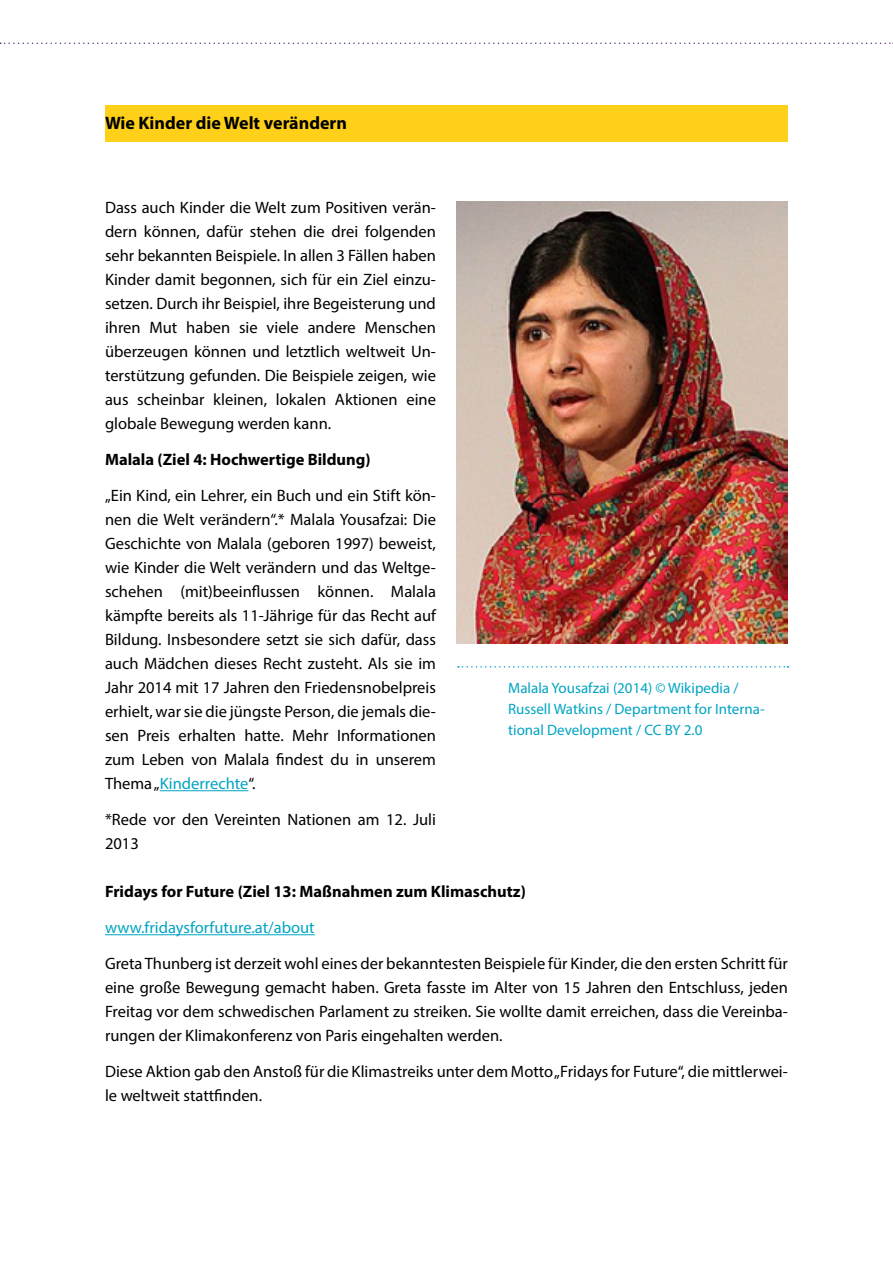
<style>
.page{position:relative;width:893px;height:1263px;background:#fff}
.page>*{position:absolute;margin:0;border:0;box-sizing:border-box;transform-origin:0 0}
.t1{font:700 18px "Myriad Pro";color:#000}
.t2{font:16.5px/24px "Myriad Pro";color:#000;text-align:justify}
.t3{font:700 16.5px "Myriad Pro";color:#000}
.t4{font:16.5px "Myriad Pro";color:#00a4c3}
.t5{font:15px/21px "Myriad Pro";color:#00a4c3}
.s1{color:#00a4c3}
</style>
<div class="page">
<svg style="left:0;top:43px;width:893px;height:1px"></svg>
<div style="left:105px;top:105px;width:683px;height:36px;background:#ffd01a"></div>
<hr style="left:160px;top:790px;width:88px;height:1px;background:#00a4c3">
<img style="left:456px;top:201px;width:332px;height:442px">
<svg style="left:458px;top:666px;width:330px;height:1px"></svg>
<hr style="left:105px;top:934px;width:210px;height:1px;background:#00a4c3">
<p class="t1" style="left:105px;top:111px;width:243px">Wie Kinder die Welt verändern</p>
<p class="t2" style="left:105px;top:195px;width:332px">Dass auch Kinder die Welt zum Positiven verän&shy;dern können, dafür stehen die drei folgenden sehr bekannten Beispiele. In allen 3 Fällen haben Kinder damit begonnen, sich für ein Ziel einzu&shy;setzen. Durch ihr Beispiel, ihre Begeisterung und ihren Mut haben sie viele andere Menschen überzeugen können und letztlich weltweit Un&shy;terstützung gefunden. Die Beispiele zeigen, wie aus scheinbar kleinen, lokalen Aktionen eine globale Bewegung werden kann.</p>
<p class="t3" style="left:105px;top:449px;width:267px">Malala (Ziel 4: Hochwertige Bildung)</p>
<p class="t2" style="left:105px;top:483px;width:333px">„Ein Kind, ein Lehrer, ein Buch und ein Stift kön&shy;nen die Welt verändern“.* Malala Yousafzai: Die Geschichte von Malala (geboren 1997) beweist, wie Kinder die Welt verändern und das Weltge&shy;schehen (mit)beeinflussen können. Malala kämpfte bereits als 11-Jährige für das Recht auf Bildung. Insbesondere setzt sie sich dafür, dass auch Mädchen dieses Recht zusteht. Als sie im Jahr 2014 mit 17 Jahren den Friedensnobelpreis erhielt, war sie die jüngste Person, die jemals die&shy;sen Preis erhalten hatte. Mehr Informationen zum Leben von Malala findest du in unserem Thema „<span class="s1">Kinderrechte</span>“.</p>
<p class="t2" style="left:105px;top:807px;width:332px">*Rede vor den Vereinten Nationen am 12. Juli<br>2013</p>
<p class="t5" style="left:508px;top:677px;width:258px">Malala Yousafzai (2014) © Wikipedia /<br>Russell Watkins / Department for Interna&shy;tional Development / CC BY 2.0</p>
<p class="t3" style="left:105px;top:881px;width:422px">Fridays for Future (Ziel 13: Maßnahmen zum Klimaschutz)</p>
<p class="t4" style="left:105px;top:917px;width:211px">www.fridaysforfuture.at/about</p>
<p class="t2" style="left:105px;top:951px;width:684px">Greta Thunberg ist derzeit wohl eines der bekanntesten Beispiele für Kinder, die den ersten Schritt für eine große Bewegung gemacht haben. Greta fasste im Alter von 15 Jahren den Entschluss, jeden Freitag vor dem schwedischen Parlament zu streiken. Sie wollte damit erreichen, dass die Vereinba&shy;rungen der Klimakonferenz von Paris eingehalten werden.</p>
<p class="t2" style="left:105px;top:1059px;width:684px">Diese Aktion gab den Anstoß für die Klimastreiks unter dem Motto „Fridays for Future“, die mittlerwei&shy;le weltweit stattfinden.</p>
</div>
